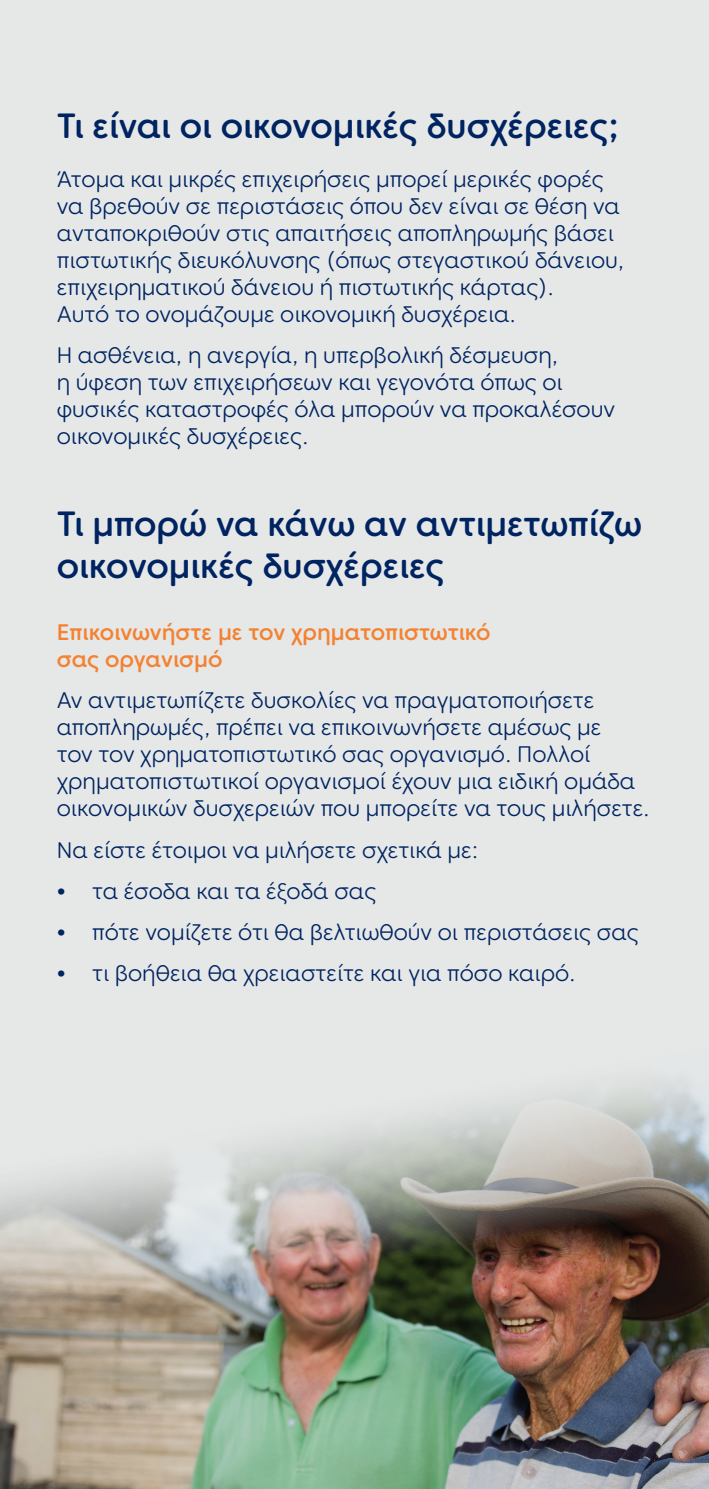
<style>
.page{position:relative;width:709px;height:1489px;background:#fff}
.page>*{position:absolute;margin:0;border:0;box-sizing:border-box;transform-origin:0 0}
.t1{font:500 35px/42px "Core Sans CR 55";color:#002361}
.t2{font:300 22.5px/27px "Core Sans CR 35";color:#002361}
.t3{font:500 22.5px/27px "Core Sans CR 55";color:#f48232}
.s1{font-family:"Core Sans CR 65";font-weight:700}
</style>
<div class="page">
<div style="left:0;top:0;width:709px;height:1488px;background:#e5e8e7"></div>
<img style="left:0;top:1083px;width:709px;height:405px">
<h1 class="t1" style="left:57px;top:105px;width:563px">Τι είναι οι οικονομικές δυσχέρειες;</h1>
<p class="t2" style="left:57px;top:165px;width:569px">Άτομα και μικρές επιχειρήσεις μπορεί μερικές φορές να βρεθούν σε περιστάσεις όπου δεν είναι σε θέση να ανταποκριθούν στις απαιτήσεις αποπληρωμής βάσει πιστωτικής διευκόλυνσης (όπως στεγαστικού δάνειου, επιχειρηματικού δάνειου ή πιστωτικής κάρτας).<br>Αυτό το ονομάζουμε οικονομική δυσχέρεια.</p>
<p class="t2" style="left:57px;top:341px;width:560px">Η ασθένεια, η ανεργία, η υπερβολική δέσμευση,<br>η ύφεση των επιχειρήσεων και γεγονότα όπως οι φυσικές καταστροφές όλα μπορούν να προκαλέσουν οικονομικές δυσχέρειες.</p>
<h1 class="t1" style="left:57px;top:502px;width:587px">Τι μπορώ να κάνω αν αντιμετωπίζω οικονομικές δυσχέρειες</h1>
<p class="t3" style="left:57px;top:618px;width:435px">Επικοινωνήστε με τον χρηματοπιστωτικό σας οργανισμό</p>
<p class="t2" style="left:57px;top:686px;width:594px">Αν αντιμετωπίζετε δυσκολίες να πραγματοποιήσετε αποπληρωμές, πρέπει να επικοινωνήσετε αμέσως με<br>τον τον χρηματοπιστωτικό σας οργανισμό. Πολλοί χρηματοπιστωτικοί οργανισμοί έχουν μια ειδική ομάδα οικονομικών δυσχερειών που μπορείτε να τους μιλήσετε.</p>
<p class="t2" style="left:57px;top:836px;width:423px">Να είστε έτοιμοι να μιλήσετε σχετικά με:</p>
<p class="t2" style="left:57px;top:877px;width:321px"><span class="s1">•</span> τα έσοδα και τα έξοδά σας</p>
<p class="t2" style="left:57px;top:918px;width:584px"><span class="s1">•</span> πότε νομίζετε ότι θα βελτιωθούν οι περιστάσεις σας</p>
<p class="t2" style="left:57px;top:959px;width:520px"><span class="s1">•</span> τι βοήθεια θα χρειαστείτε και για πόσο καιρό.</p>
</div>
